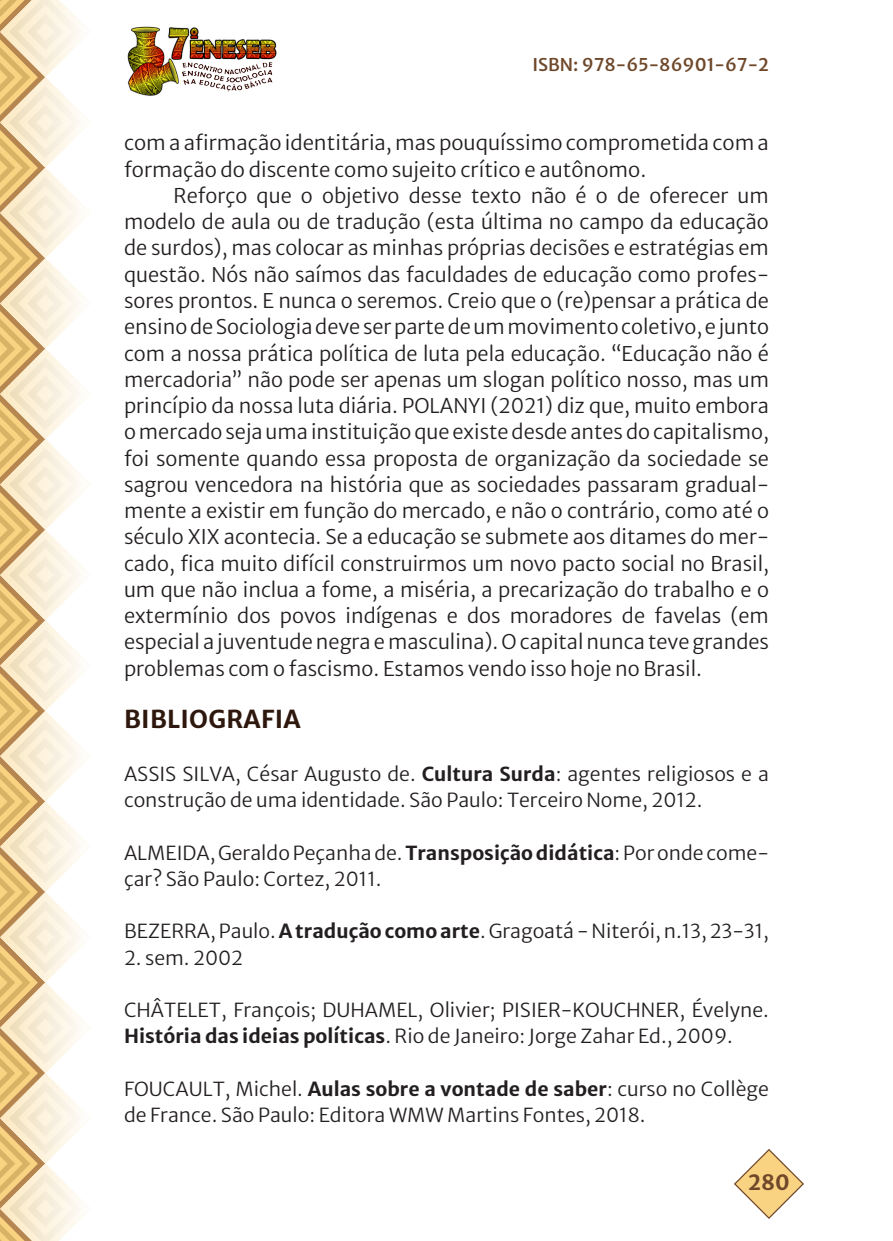
<style>
.page{position:relative;width:893px;height:1241px;background:#fff}
.page>*{position:absolute;margin:0;border:0;box-sizing:border-box;transform-origin:0 0}
._5_SUBTÍTULO{font:700 24.5px "Merriweather Sans";letter-spacing:.01em;color:#2e180e}
.t1{font:700 21px "Merriweather Sans";color:#6f482a}
._4_CORPO{font:300 20.12px/26.2px "Merriweather Sans";color:#231f20}
._11_REFERENCIAS{font:300 19.25px/26.2px "Merriweather Sans";color:#231f20}
.t2{font:500 17.5px "Merriweather Sans";color:#6f482a}
.s1{font-weight:700}
</style>
<div class="page">
<img style="left:127px;top:26px;width:150px;height:70px">
<svg style="left:0;top:0;width:90px;height:1240px"></svg>
<svg style="left:734px;top:1149px;width:70px;height:69px"></svg>
<p class="t2" style="left:532px;top:49px;width:238px">ISBN: 978-65-86901-67-2</p>
<p class="_4_CORPO" style="left:124px;top:128px;width:646px">com a afirmação identitária, mas pouquíssimo comprometida com a formação do discente como sujeito crítico e autônomo.</p>
<p class="_4_CORPO" style="left:124px;top:180px;width:646px;text-align:justify;text-indent:50px">Reforço que o objetivo desse texto não é o de oferecer um modelo de aula ou de tradução (esta última no campo da educação de surdos), mas colocar as minhas próprias decisões e estratégias em questão. Nós não saímos das faculdades de educação como profes&shy;sores prontos. E nunca o seremos. Creio que o (re)pensar a prática de ensino de Sociologia deve ser parte de um movimento coletivo, e junto com a nossa prática política de luta pela educação. “Educação não é mercadoria” não pode ser apenas um slogan político nosso, mas um princípio da nossa luta diária. POLANYI (2021) diz que, muito embora o mercado seja uma instituição que existe desde antes do capitalismo, foi somente quando essa proposta de organização da sociedade se sagrou vencedora na história que as sociedades passaram gradual&shy;mente a existir em função do mercado, e não o contrário, como até o século XIX acontecia. Se a educação se submete aos ditames do mer&shy;cado, fica muito difícil construirmos um novo pacto social no Brasil, um que não inclua a fome, a miséria, a precarização do trabalho e o extermínio dos povos indígenas e dos moradores de favelas (em especial a juventude negra e masculina). O capital nunca teve grandes problemas com o fascismo. Estamos vendo isso hoje no Brasil.</p>
<p class="_5_SUBTÍTULO" style="left:124px;top:697px;width:178px">BIBLIOGRAFIA</p>
<p class="_11_REFERENCIAS" style="left:124px;top:758px;width:646px">ASSIS SILVA, César Augusto de. <span class="s1">Cultura Surda</span>: agentes religiosos e a construção de uma identidade. São Paulo: Terceiro Nome, 2012.</p>
<p class="_11_REFERENCIAS" style="left:124px;top:837px;width:646px">ALMEIDA, Geraldo Peçanha de. <span class="s1">Transposição didática</span>: Por onde come&shy;çar? São Paulo: Cortez, 2011.</p>
<p class="_11_REFERENCIAS" style="left:124px;top:915px;width:646px">BEZERRA, Paulo. <span class="s1">A tradução como arte</span>. Gragoatá - Niterói, n.13, 23-31,</p>
<p class="_11_REFERENCIAS" style="left:124px;top:942px;width:121px">2. sem. 2002</p>
<p class="_11_REFERENCIAS" style="left:124px;top:994px;width:646px">CHÂTELET, François; DUHAMEL, Olivier; PISIER-KOUCHNER, Évelyne.<br><span class="s1">História das ideias políticas</span>. Rio de Janeiro: Jorge Zahar Ed., 2009.</p>
<p class="_11_REFERENCIAS" style="left:124px;top:1073px;width:646px">FOUCAULT, Michel. <span class="s1">Aulas sobre a vontade de saber</span>: curso no Collège de France. São Paulo: Editora WMW Martins Fontes, 2018.</p>
<p class="t1" style="left:748px;top:1164px;width:43px">280</p>
</div>
